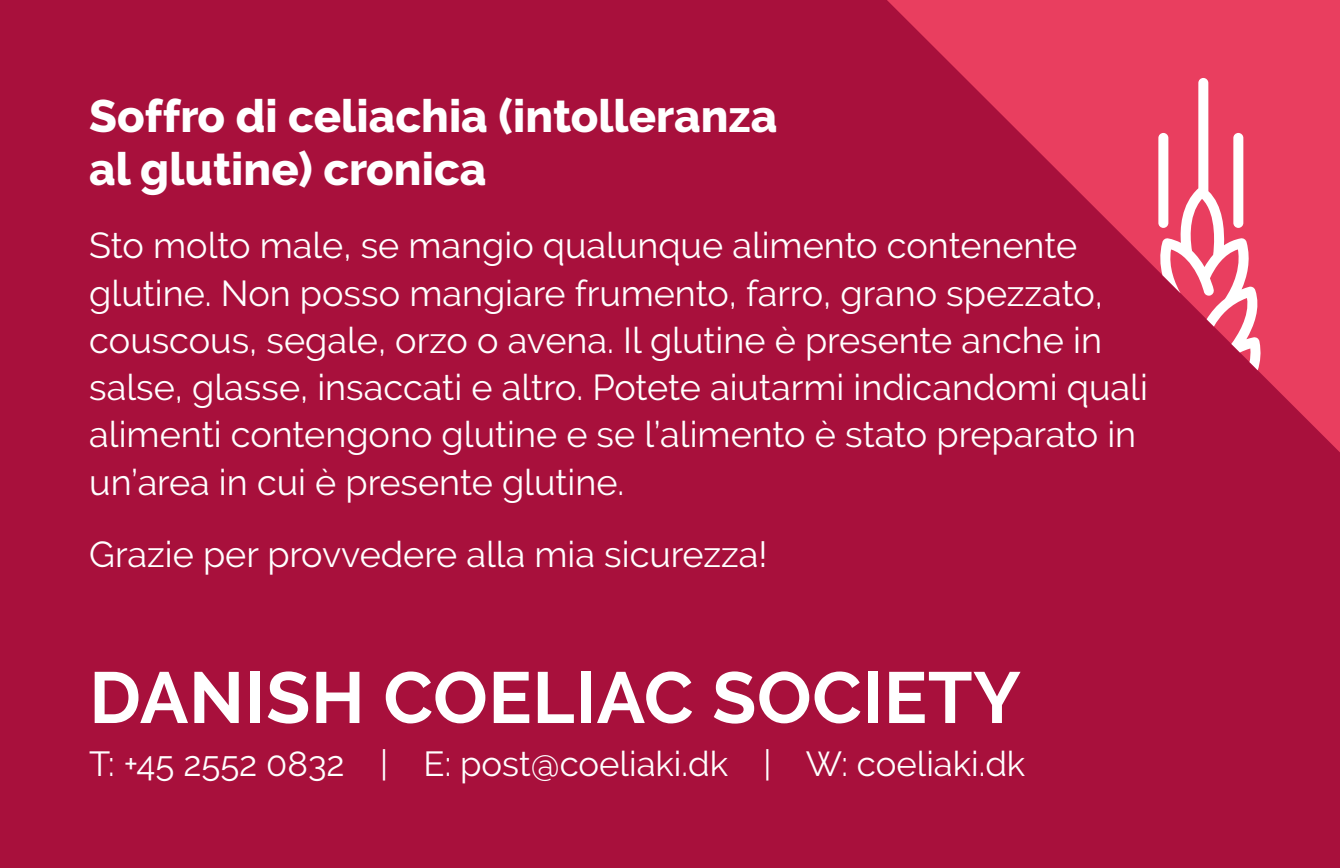
<style>
.page{position:relative;width:1340px;height:868px;background:#fff}
.page>*{position:absolute;margin:0;border:0;box-sizing:border-box;transform-origin:0 0}
.t1{font:700 72px "Raleway";letter-spacing:.01em;color:#fff}
.t2{font:800 45.45px/53.3px "Raleway";color:#fff}
.t3{font:36px/47.2px "Raleway";color:#fff}
.t4{font:34.65px "Raleway";color:#fff}
</style>
<div class="page">
<div style="left:0;top:0;width:1339px;height:867px;background:#a8103c"></div>
<svg style="left:887px;top:0;width:452px;height:451px"></svg>
<svg style="left:1159px;top:78px;width:102px;height:292px"></svg>
<div style="left:1233px;top:133px;width:10px;height:95px;background:#fff;border-radius:5px"></div>
<div style="left:1158px;top:133px;width:10px;height:95px;background:#fff;border-radius:5px"></div>
<p class="t2" style="left:89px;top:90px;width:689px">Sof fro di celiachia (intolleranza al glutine) cronica</p>
<p class="t3" style="left:89px;top:222px;width:1060px">Sto molto male, se mangio qualunque alimento contenente glutine. Non posso mangiare frumento, farro, grano spezzato, couscous, segale, orzo o avena. Il glutine è presente anche in salse, glasse, insaccati e altro. Potete aiutarmi indicandomi quali alimenti contengono glutine e se l’alimento è stato preparato in un’area in cui è presente glutine.</p>
<p class="t3" style="left:89px;top:531px;width:679px">Grazie per provvedere alla mia sicurezza!</p>
<h1 class="t1" style="left:89px;top:656px;width:933px">DANISH COELIAC SOCIETY</h1>
<p class="t4" style="left:89px;top:744px;width:937px">T: +45 2552 0832 | E: post@coeliaki.dk | W: coeliaki.dk</p>
</div>
